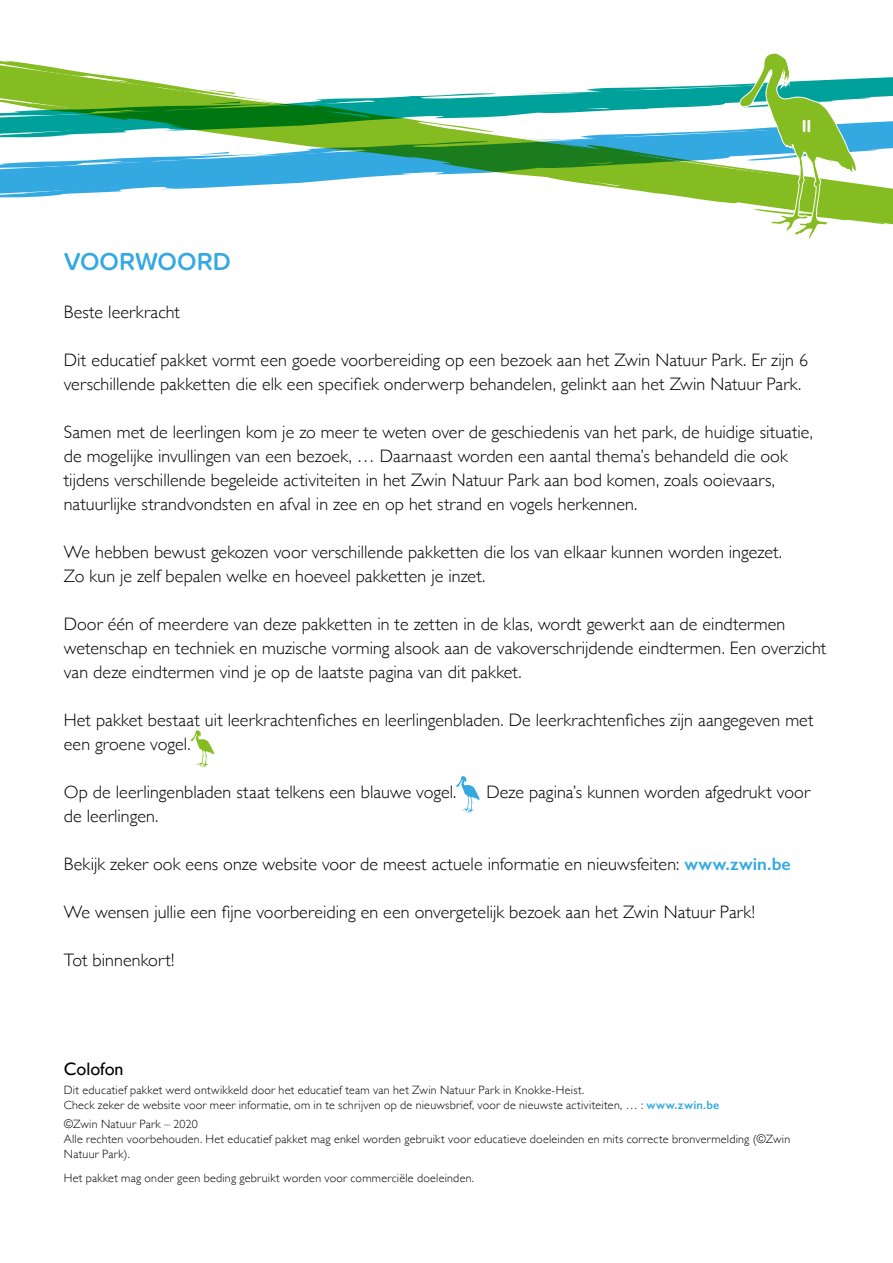
<style>
.page{position:relative;width:893px;height:1263px;background:#fff}
.page>*{position:absolute;margin:0;border:0;box-sizing:border-box;transform-origin:0 0}
.t1{font:600 25.5px "Proxima Soft";color:#34a9e1}
.t2{font:300 18px/24px "Gill Sans";letter-spacing:.005em;color:#000}
.t3{font:18px "Gill Sans";color:#000}
.t4{font:700 18px "Proxima Soft";color:#fff}
.t5{font:300 12px/15px "Gill Sans";letter-spacing:.02em;color:#000}
.s1{font-weight:600;color:#34a9e1}
</style>
<div class="page">
<svg style="left:0;top:53px;width:893px;height:186px"></svg>
<svg style="left:191px;top:730px;width:23px;height:38px"></svg>
<svg style="left:456px;top:776px;width:23px;height:37px"></svg>
<p class="t4" style="left:802px;top:113px;width:11px">II</p>
<h1 class="t1" style="left:64px;top:242px;width:169px">VOORWOORD</h1>
<p class="t2" style="left:64px;top:299px;width:118px">Beste leerkracht</p>
<p class="t2" style="left:64px;top:347px;width:746px">Dit educatief pakket vormt een goede voorbereiding op een bezoek aan het Zwin Natuur Park. Er zijn 6 verschillende pakketten die elk een specifiek onderwerp behandelen, gelinkt aan het Zwin Natuur Park.</p>
<p class="t2" style="left:64px;top:419px;width:751px">Samen met de leerlingen kom je zo meer te weten over de geschiedenis van het park, de huidige situatie, de mogelijke invullingen van een bezoek, … Daarnaast worden een aantal thema’s behandeld die ook tijdens verschillende begeleide activiteiten in het Zwin Natuur Park aan bod komen, zoals ooievaars, natuurlijke strandvondsten en afval in zee en op het strand en vogels herkennen.</p>
<p class="t2" style="left:64px;top:539px;width:720px">We hebben bewust gekozen voor verschillende pakketten die los van elkaar kunnen worden ingezet.<br>Zo kun je zelf bepalen welke en hoeveel pakketten je inzet.</p>
<p class="t2" style="left:64px;top:611px;width:764px">Door één of meerdere van deze pakketten in te zetten in de klas, wordt gewerkt aan de eindtermen wetenschap en techniek en muzische vorming alsook aan de vakoverschrijdende eindtermen. Een overzicht van deze eindtermen vind je op de laatste pagina van dit pakket.</p>
<p class="t2" style="left:64px;top:707px;width:751px">Het pakket bestaat uit leerkrachtenfiches en leerlingenbladen. De leerkrachtenfiches zijn aangegeven met een groene vogel.</p>
<p class="t2" style="left:64px;top:779px;width:394px">Op de leerlingenbladen staat telkens een blauwe vogel.</p>
<p class="t2" style="left:486px;top:779px;width:325px">Deze pagina’s kunnen worden afgedrukt voor</p>
<p class="t2" style="left:64px;top:803px;width:96px">de leerlingen.</p>
<p class="t2" style="left:64px;top:851px;width:729px">Bekijk zeker ook eens onze website voor de meest actuele informatie en nieuwsfeiten: <span class="s1">www.zwin.be</span></p>
<p class="t2" style="left:64px;top:899px;width:693px">We wensen jullie een fijne voorbereiding en een onvergetelijk bezoek aan het Zwin Natuur Park!</p>
<p class="t2" style="left:64px;top:947px;width:112px">Tot binnenkort!</p>
<p class="t3" style="left:64px;top:1058px;width:61px">Colofon</p>
<p class="t5" style="left:64px;top:1082px;width:657px">Dit educatief pakket werd ontwikkeld door het educatief team van het Zwin Natuur Park in Knokke-Heist.<br>Check zeker de website voor meer informatie, om in te schrijven op de nieuwsbrief, voor de nieuwste activiteiten, … : <span class="s1">www.zwin.be</span></p>
<p class="t5" style="left:64px;top:1116px;width:728px">©Zwin Natuur Park – 2020<br>Alle rechten voorbehouden. Het educatief pakket mag enkel worden gebruikt voor educatieve doeleinden en mits correcte bronvermelding (©Zwin<br>Natuur Park).</p>
<p class="t5" style="left:64px;top:1170px;width:412px">Het pakket mag onder geen beding gebruikt worden voor commerciële doeleinden.</p>
</div>
